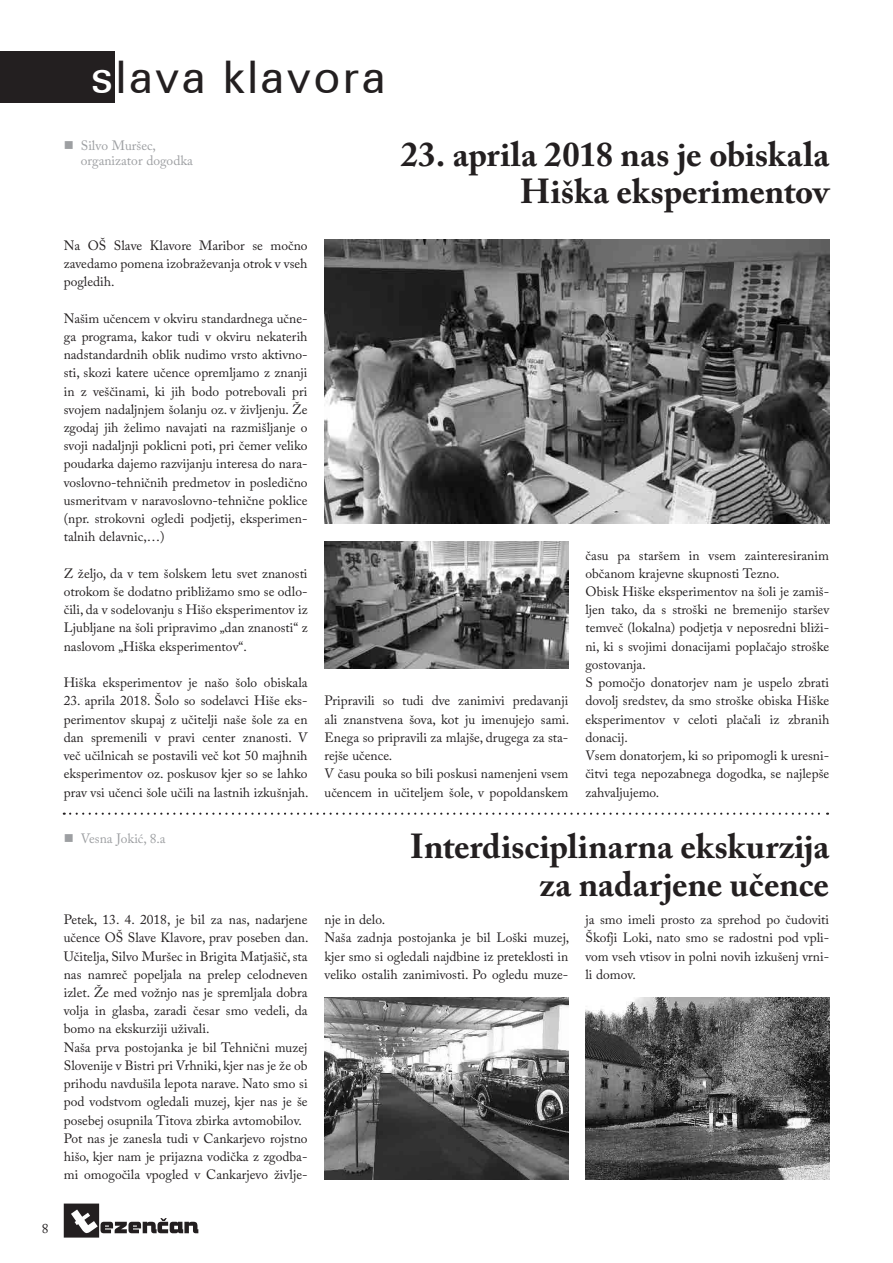
<style>
.page{position:relative;width:893px;height:1263px;background:#fff}
.page>*{position:absolute;margin:0;border:0;box-sizing:border-box;transform-origin:0 0}
.t1{font:45px "Zurich BT";letter-spacing:.05em;color:#231f20}
.t2{font:700 34.5px/37.5px "Adobe Caslon Pro";color:#231f20;text-align:right}
.t3{font:13.5px/18.1px "Adobe Caslon Pro";color:#231f20;text-align:justify}
.t4{font:13.5px/15px "Adobe Caslon Pro";color:#9d9fa2}
.s1{color:#fff}
</style>
<div class="page">
<div style="left:0;top:51px;width:115px;height:51px;background:#231f20"></div>
<svg style="left:64px;top:1203px;width:134px;height:34px"></svg>
<img style="left:325px;top:239px;width:504px;height:284px">
<img style="left:325px;top:541px;width:243px;height:128px">
<svg style="left:64px;top:813px;width:764px;height:2px"></svg>
<img style="left:585px;top:997px;width:244px;height:182px">
<img style="left:325px;top:997px;width:243px;height:182px">
<h1 class="t1" style="left:91px;top:50px;width:296px"><span class="s1">s</span>lava klavora</h1>
<p class="t4" style="left:81px;top:138px;width:114px">Silvo Muršec, organizator dogodka</p>
<h2 class="t2" style="left:401px;top:135px;width:430px">23. aprila 2018 nas je obiskala<br>Hiška eksperimentov</h2>
<p class="t3" style="left:64px;top:236px;width:245px">Na OŠ Slave Klavore Maribor se močno zavedamo pomena izobraževanja otrok v vseh pogledih.</p>
<p class="t3" style="left:64px;top:309px;width:245px">Našim učencem v okviru standardnega učne&shy;ga programa, kakor tudi v okviru nekaterih nadstandardnih oblik nudimo vrsto aktivno&shy;sti, skozi katere učence opremljamo z znanji in z veščinami, ki jih bodo potrebovali pri svojem nadaljnjem šolanju oz. v življenju. Že zgodaj jih želimo navajati na razmišljanje o svoji nadaljnji poklicni poti, pri čemer veliko poudarka dajemo razvijanju interesa do nara&shy;voslovno-tehničnih predmetov in posledično usmeritvam v naravoslovno-tehnične poklice (npr. strokovni ogledi podjetij, eksperimen&shy;talnih delavnic,…)</p>
<p class="t3" style="left:64px;top:564px;width:245px">Z željo, da v tem šolskem letu svet znanosti otrokom še dodatno približamo smo se odlo&shy;čili, da v sodelovanju s Hišo eksperimentov iz Ljubljane na šoli pripravimo „dan znanosti“ z naslovom „Hiška eksperimentov“.</p>
<p class="t3" style="left:64px;top:673px;width:245px">Hiška eksperimentov je našo šolo obiskala</p>
<p class="t3" style="left:64px;top:692px;width:246px">23. aprila 2018. Šolo so sodelavci Hiše eks&shy;perimentov skupaj z učitelji naše šole za en dan spremenili v pravi center znanosti. V več učilnicah se postavili več kot 50 majhnih eksperimentov oz. poskusov kjer so se lahko prav vsi učenci šole učili na lastnih izkušnjah.</p>
<p class="t3" style="left:325px;top:692px;width:246px;text-align:left">Pripravili so tudi dve zanimivi predavanji ali znanstvena šova, kot ju imenujejo sami.<br>Enega so pripravili za mlajše, drugega za sta&shy;rejše učence.<br>V času pouka so bili poskusi namenjeni vsem učencem in učiteljem šole, v popoldanskem</p>
<p class="t3" style="left:585px;top:546px;width:245px;text-align:left">času pa staršem in vsem zainteresiranim občanom krajevne skupnosti Tezno.<br>Obisk Hiške eksperimentov na šoli je zamiš&shy;ljen tako, da s stroški ne bremenijo staršev temveč (lokalna) podjetja v neposredni bliži&shy;ni, ki s svojimi donacijami poplačajo stroške gostovanja.<br>S pomočjo donatorjev nam je uspelo zbrati dovolj sredstev, da smo stroške obiska Hiške eksperimentov v celoti plačali iz zbranih donacij.<br>Vsem donatorjem, ki so pripomogli k uresni&shy;čitvi tega nepozabnega dogodka, se najlepše zahvaljujemo.</p>
<p class="t4" style="left:81px;top:831px;width:86px">Vesna Jokić, 8.a</p>
<h2 class="t2" style="left:410px;top:828px;width:421px">Interdisciplinarna ekskurzija za nadarjene učence</h2>
<p class="t3" style="left:64px;top:910px;width:246px;text-align:left">Petek, 13. 4. 2018, je bil za nas, nadarjene učence OŠ Slave Klavore, prav poseben dan.<br>Učitelja, Silvo Muršec in Brigita Matjašič, sta nas namreč popeljala na prelep celodneven izlet. Že med vožnjo nas je spremljala dobra volja in glasba, zaradi česar smo vedeli, da bomo na ekskurziji uživali.<br>Naša prva postojanka je bil Tehnični muzej Slovenije v Bistri pri Vrhniki, kjer nas je že ob prihodu navdušila lepota narave. Nato smo si pod vodstvom ogledali muzej, kjer nas je še posebej osupnila Titova zbirka avtomobilov.<br>Pot nas je zanesla tudi v Cankarjevo rojstno hišo, kjer nam je prijazna vodička z zgodba&shy;mi omogočila vpogled v Cankarjevo življe-</p>
<p class="t3" style="left:325px;top:910px;width:246px;text-align:left">nje in delo.<br>Naša zadnja postojanka je bil Loški muzej, kjer smo si ogledali najdbine iz preteklosti in veliko ostalih zanimivosti. Po ogledu muze-</p>
<p class="t3" style="left:585px;top:910px;width:245px">ja smo imeli prosto za sprehod po čudoviti Škofji Loki, nato smo se radostni pod vpli&shy;vom vseh vtisov in polni novih izkušenj vrni&shy;li domov.</p>
<p class="t3" style="left:42px;top:1219px;width:8px">8</p>
</div>
